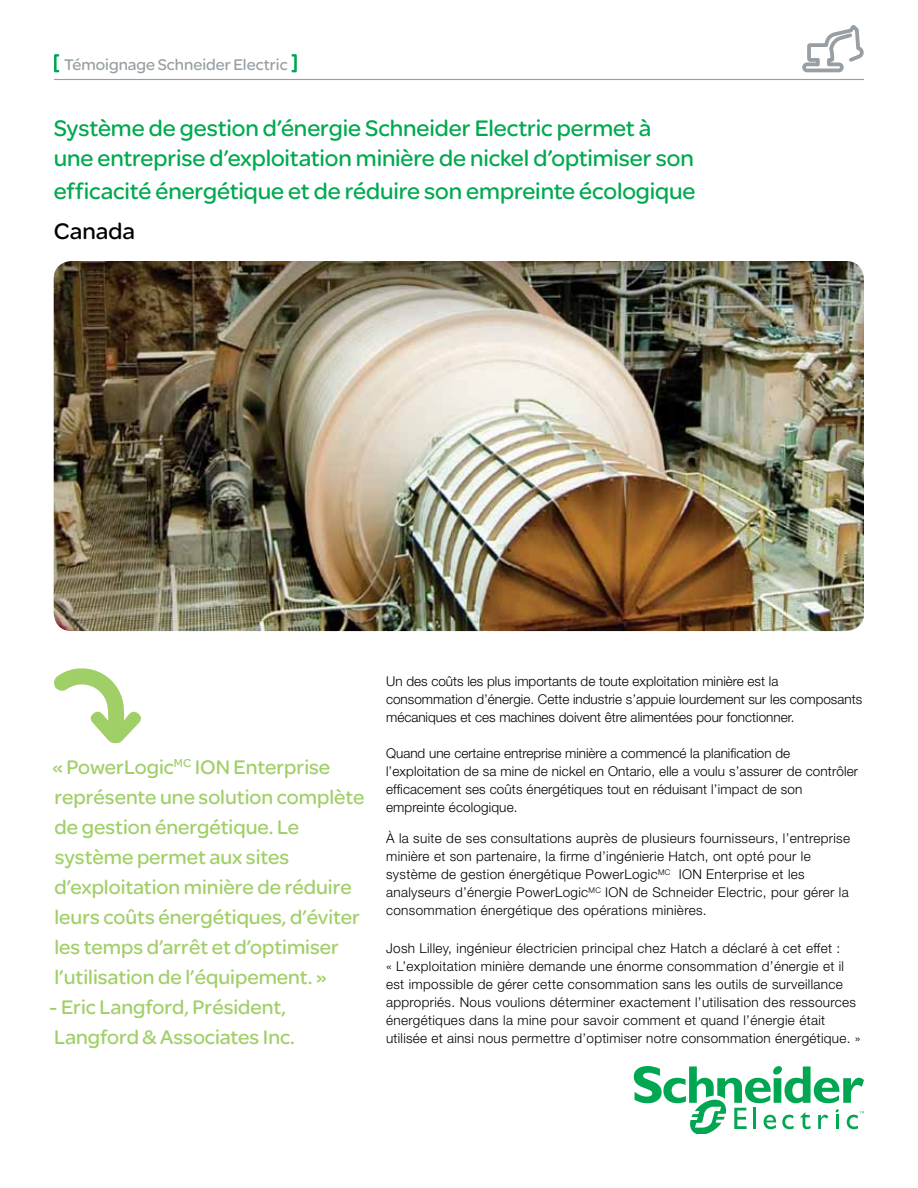
<style>
.page{position:relative;width:918px;height:1188px;background:#fff}
.page>*{position:absolute;margin:0;border:0;box-sizing:border-box;transform-origin:0 0}
.t1{font:24px/30px "SE Optimist";letter-spacing:-.005em;color:#00a94f}
.t2{font:24px "SE Optimist";letter-spacing:.005em;color:#000}
.t3{font:21px/30px "SE Optimist";color:#a0cf67}
.t4{font:16.5px "SE Optimist";color:#979fa4}
.t5{font:300 13.5px/18px "Helvetica Neue";letter-spacing:.025em;color:#000}
.t6{font:300 13.5px/18px "Helvetica Neue";color:#000}
</style>
<div class="page">
<hr style="left:54px;top:79px;width:810px;height:1px;background:#979fa4">
<svg style="left:292px;top:54px;width:5px;height:18px"></svg>
<svg style="left:54px;top:54px;width:5px;height:18px"></svg>
<svg style="left:802px;top:25px;width:62px;height:47px"></svg>
<img style="left:54px;top:261px;width:810px;height:370px">
<svg style="left:634px;top:1066px;width:230px;height:68px"></svg>
<svg style="left:54px;top:668px;width:87px;height:75px"></svg>
<p class="t4" style="left:64px;top:53px;width:225px">Témoignage Schneider Electric</p>
<h1 class="t1" style="left:54px;top:113px;width:642px">Système de gestion d’énergie Schneider Electric permet à une entreprise d’exploitation minière de nickel d’optimiser son</h1>
<h1 class="t1" style="left:54px;top:176px;width:643px">efficacité énergétique et de réduire son empreinte écologique</h1>
<h1 class="t2" style="left:54px;top:215px;width:83px">Canada</h1>
<p class="t3" style="left:52px;top:751px;width:314px">« PowerLogic<sup>MC</sup> ION Enterprise représente une solution complète de gestion énergétique. Le système permet aux sites d’exploitation minière de réduire leurs coûts énergétiques, d’éviter les temps d’arrêt et d’optimiser l’utilisation de l’équipement. »</p>
<h2 class="t3" style="left:49px;top:991px;width:247px">- Eric Langford, Président,<br>Langford &amp; Associates Inc.</h2>
<p class="t6" style="left:386px;top:672px;width:478px">Un des coûts les plus importants de toute exploitation minière est la consommation d’énergie. Cette industrie s’appuie lourdement sur les composants mécaniques et ces machines doivent être alimentées pour fonctionner.</p>
<p class="t5" style="left:386px;top:744px;width:474px">Quand une certaine entreprise minière a commencé la planification de l’exploitation de sa mine de nickel en Ontario, elle a voulu s’assurer de contrôler efficacement ses coûts énergétiques tout en réduisant l’impact de son empreinte écologique.</p>
<p class="t5" style="left:386px;top:829px;width:466px">À la suite de ses consultations auprès de plusieurs fournisseurs, l’entreprise minière et son partenaire, la firme d’ingénierie Hatch, ont opté pour le système de gestion énergétique PowerLogic<sup>MC</sup> ION Enterprise et les analyseurs d’énergie PowerLogic<sup>MC</sup> ION de Schneider Electric, pour gérer la consommation énergétique des opérations minières.</p>
<p class="t5" style="left:386px;top:939px;width:476px">Josh Lilley, ingénieur électricien principal chez Hatch a déclaré à cet effet :<br>« L’exploitation minière demande une énorme consommation d’énergie et il est impossible de gérer cette consommation sans les outils de surveillance appropriés. Nous voulions déterminer exactement l’utilisation des ressources énergétiques dans la mine pour savoir comment et quand l’énergie était utilisée et ainsi nous permettre d’optimiser notre consommation énergétique. »</p>
</div>
